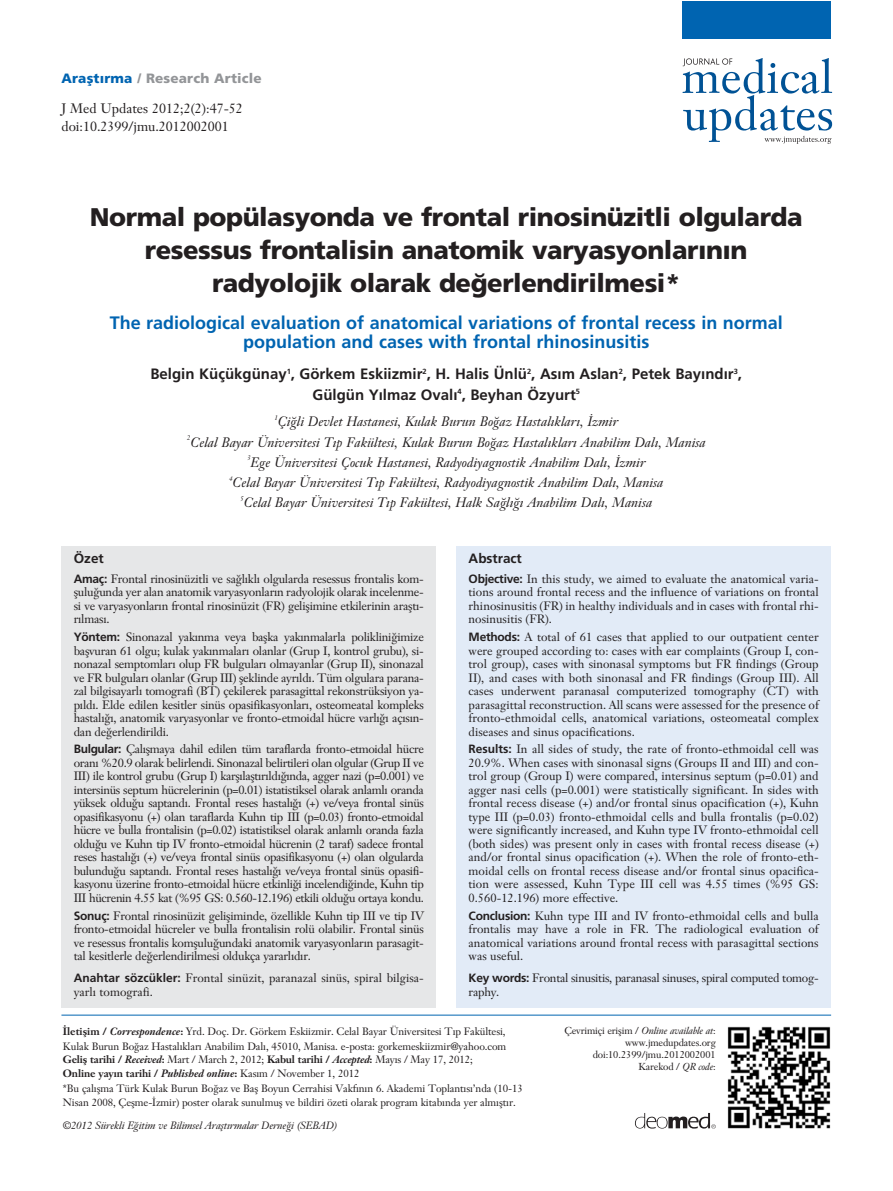
<style>
.page{position:relative;width:893px;height:1191px;background:#fff}
.page>*{position:absolute;margin:0;border:0;box-sizing:border-box;transform-origin:0 0}
.t1{font:900 25.5px/33px "Frutiger";letter-spacing:-.02em;color:#231f20;text-align:center}
.t2{font:700 18px/19.5px "Frutiger";color:#0064b1;text-align:center}
.t3{font:700 15px/20.9px "Frutiger";color:#231f20;text-align:center}
.t4{font:italic 13.5px "Janson Text";color:#231f20}
.t5{font:13.5px/17.4px "Janson Text";color:#231f20}
.t6{font:900 13.5px "Frutiger";letter-spacing:.01em;color:#939598}
.t7{font:700 13.5px "Frutiger";color:#231f20}
.t8{font:12px/13.5px "Janson Text";letter-spacing:-.02em;color:#231f20;text-align:justify}
.t9{font:12px/13.5px "Janson Text";color:#231f20}
.t10{font:10.5px/13.5px "Janson Text";letter-spacing:-.01em;color:#231f20}
.t11{font:italic 10.5px "Janson Text";letter-spacing:-.01em;color:#231f20}
.t12{font:10.05px/12px "Janson Text";letter-spacing:-.015em;color:#231f20;text-align:right}
.t13{font:italic 6.75px "Janson Text";color:#231f20}
.s1{color:#0064b1}
.s2{font-family:"Frutiger";font-weight:700}
.s3{font-weight:700}
.s4{font-weight:700;font-style:italic}
.s5{font-style:italic}
</style>
<div class="page">
<div style="left:61px;top:546px;width:375px;height:461px;background:#e6e7e8"></div>
<div style="left:456px;top:546px;width:375px;height:461px;background:#e2ebf7"></div>
<svg style="left:683px;top:58px;width:149px;height:86px"></svg>
<div style="left:682px;top:1px;width:149px;height:37px;background:#0064b1"></div>
<svg style="left:635px;top:1113px;width:81px;height:15px"></svg>
<hr style="left:61px;top:1014px;width:770px;height:1px;background:#0064b1">
<img style="left:727px;top:1026px;width:104px;height:103px">
<p class="t6" style="left:61px;top:73px;width:202px"><span class="s1">Araflt›rma</span> / Research Article</p>
<p class="t5" style="left:61px;top:101px;width:183px">J Med Updates 2012;2(2):47-52 doi:10.2399/jmu.2012002001</p>
<h1 class="t1" style="left:90px;top:203px;width:714px">Normal popülasyonda ve frontal rinosinüzitli olgularda resessus frontalisin anatomik varyasyonlar›n›n radyolojik olarak de¤erlendirilmesi*</h1>
<h2 class="t2" style="left:110px;top:314px;width:675px">The radiological evaluation of anatomical variations of frontal recess in normal population and cases with frontal rhinosinusitis</h2>
<p class="t3" style="left:150px;top:364px;width:593px">Belgin Küçükgünay<sup>1</sup>, Görkem Eskiizmir<sup>2</sup>, H. Halis Ünlü<sup>2</sup>, As›m Aslan<sup>2</sup>, Petek Bay›nd›r<sup>3</sup>,<br>Gülgün Y›lmaz Oval›<sup>4</sup>, Beyhan Özyurt<sup>5</sup></p>
<p class="t13" style="left:274px;top:415px;width:5px">1</p>
<p class="t4" style="left:278px;top:416px;width:342px">Çi¤li Devlet Hastanesi, Kulak Burun Bo¤az Hastal›klar›, ‹zmir</p>
<p class="t13" style="left:187px;top:435px;width:5px">2</p>
<p class="t4" style="left:190px;top:437px;width:517px">Celal Bayar Üniversitesi T›p Fakültesi, Kulak Burun Bo¤az Hastal›klar› Anabilim Dal›, Manisa</p>
<p class="t13" style="left:247px;top:455px;width:5px">3</p>
<p class="t4" style="left:251px;top:457px;width:396px">Ege Üniversitesi Çocuk Hastanesi, Radyodiyagnostik Anabilim Dal›, ‹zmir</p>
<p class="t13" style="left:229px;top:476px;width:5px">4</p>
<p class="t4" style="left:233px;top:477px;width:432px">Celal Bayar Üniversitesi T›p Fakültesi, Radyodiyagnostik Anabilim Dal›, Manisa</p>
<p class="t13" style="left:240px;top:496px;width:5px">5</p>
<p class="t4" style="left:244px;top:497px;width:410px">Celal Bayar Üniversitesi T›p Fakültesi, Halk Sa¤l›¤› Anabilim Dal›, Manisa</p>
<p class="t7" style="left:74px;top:553px;width:32px">Özet</p>
<p class="t8" style="left:74px;top:573px;width:352px"><span class="s2">Amaç:</span> Frontal rinosinüzitli ve sa¤l›kl› olgularda resessus frontalis kom&shy;flulu¤unda yer alan anatomik varyasyonlar›n radyolojik olarak incelenme&shy;si ve varyasyonlar›n frontal rinosinüzit (FR) geliflimine etkilerinin araflt›- r›lmas›.</p>
<p class="t8" style="left:74px;top:631px;width:352px"><span class="s2">Yöntem:</span> Sinonazal yak›nma veya baflka yak›nmalarla poliklini¤imize baflvuran 61 olgu; kulak yak›nmalar› olanlar (Grup I, kontrol grubu), si&shy;nonazal semptomlar› olup FR bulgular› olmayanlar (Grup II), sinonazal ve FR bulgular› olanlar (Grup III) fleklinde ayr›ld›. Tüm olgulara parana&shy;zal bilgisayarl› tomografi (BT) çekilerek parasagittal rekonstrüksiyon ya&shy;p›ld›. Elde edilen kesitler sinüs opasifikasyonlar›, osteomeatal kompleks hastal›¤›, anatomik varyasyonlar ve fronto-etmoidal hücre varl›¤› aç›s›n&shy;dan de¤erlendirildi.</p>
<p class="t8" style="left:74px;top:743px;width:352px"><span class="s2">Bulgular:</span> Çal›flmaya dahil edilen tüm taraflarda fronto-etmoidal hücre oran› %20.9 olarak belirlendi. Sinonazal belirtileri olan olgular (Grup II ve III) ile kontrol grubu (Grup I) karfl›laflt›r›ld›¤›nda, agger nazi (p=0.001) ve intersinüs septum hücrelerinin (p=0.01) istatistiksel olarak anlaml› oranda yüksek oldu¤u saptand›. Frontal reses hastal›¤› (+) ve/veya frontal sinüs opasifikasyonu (+) olan taraflarda Kuhn tip III (p=0.03) fronto-etmoidal hücre ve bulla frontalisin (p=0.02) istatistiksel olarak anlaml› oranda fazla oldu¤u ve Kuhn tip IV fronto-etmoidal hücrenin (2 taraf) sadece frontal reses hastal›¤› (+) ve/veya frontal sinüs opasifikasyonu (+) olan olgularda bulundu¤u saptand›. Frontal reses hastal›¤› ve/veya frontal sinüs opasifi&shy;kasyonu üzerine fronto-etmoidal hücre etkinli¤i incelendi¤inde, Kuhn tip III hücrenin 4.55 kat (%95 GS: 0.560-12.196) etkili oldu¤u ortaya kondu.</p>
<p class="t8" style="left:74px;top:910px;width:352px"><span class="s2">Sonuç:</span> Frontal rinosinüzit gelifliminde, özellikle Kuhn tip III ve tip IV fronto-etmoidal hücreler ve bulla frontalisin rolü olabilir. Frontal sinüs ve resessus frontalis komflulu¤undaki anatomik varyasyonlar›n parasagit&shy;tal kesitlerle de¤erlendirilmesi oldukça yararl›d›r.</p>
<p class="t9" style="left:74px;top:972px;width:352px"><span class="s2">Anahtar sözcükler:</span> Frontal sinüzit, paranazal sinüs, spiral bilgisa&shy;yarl› tomografi.</p>
<p class="t7" style="left:469px;top:553px;width:55px">Abstract</p>
<p class="t8" style="left:469px;top:573px;width:352px"><span class="s2">Objective:</span> In this study, we aimed to evaluate the anatomical varia&shy;tions around frontal recess and the influence of variations on frontal rhinosinusitis (FR) in healthy individuals and in cases with frontal rhi&shy;nosinusitis (FR).</p>
<p class="t8" style="left:469px;top:631px;width:352px"><span class="s2">Methods:</span> A total of 61 cases that applied to our outpatient center were grouped according to: cases with ear complaints (Group I, con&shy;trol group), cases with sinonasal symptoms but FR findings (Group II), and cases with both sinonasal and FR findings (Group III). All cases underwent paranasal computerized tomography (CT) with parasagittal reconstruction. All scans were assessed for the presence of fronto-ethmoidal cells, anatomical variations, osteomeatal complex diseases and sinus opacifications.</p>
<p class="t8" style="left:469px;top:743px;width:352px"><span class="s2">Results:</span> In all sides of study, the rate of fronto-ethmoidal cell was 20.9%. When cases with sinonasal signs (Groups II and III) and con&shy;trol group (Group I) were compared, intersinus septum (p=0.01) and agger nasi cells (p=0.001) were statistically significant. In sides with frontal recess disease (+) and/or frontal sinus opacification (+), Kuhn type III (p=0.03) fronto-ethmoidal cells and bulla frontalis (p=0.02) were significantly increased, and Kuhn type IV fronto-ethmoidal cell (both sides) was present only in cases with frontal recess disease (+) and/or frontal sinus opacification (+). When the role of fronto-eth&shy;moidal cells on frontal recess disease and/or frontal sinus opacifica&shy;tion were assessed, Kuhn Type III cell was 4.55 times (%95 GS:<br>0.560-12.196) more effective.</p>
<p class="t8" style="left:469px;top:910px;width:352px"><span class="s2">Conclusion:</span> Kuhn type III and IV fronto-ethmoidal cells and bulla frontalis may have a role in FR. The radiological evaluation of anatomical variations around frontal recess with parasagittal sections was useful.</p>
<p class="t8" style="left:469px;top:972px;width:352px"><span class="s2">Key words:</span> Frontal sinusitis, paranasal sinuses, spiral computed tomog&shy;raphy.</p>
<p class="t10" style="left:63px;top:1024px;width:445px;line-height:15px"><span class="s3">‹letiflim /</span> <span class="s4">Correspondence</span><span class="s3">:</span> Yrd. Doç. Dr. Görkem Eskiizmir. Celal Bayar Üniversitesi T›p Fakültesi,<br>Kulak Burun Bo¤az Hastal›klar› Anabilim Dal›, 45010, Manisa. e-posta: gorkemeskiizmir@yahoo.com</p>
<p class="t10" style="left:63px;top:1054px;width:411px"><span class="s3">Gelifl tarihi /</span> <span class="s4">Received</span><span class="s3">:</span> Mart / March 2, 2012; <span class="s3">Kabul tarihi /</span> <span class="s4">Accepted</span><span class="s3">:</span> May›s / May 17, 2012;<br><span class="s3">Online yay›n tarihi /</span> <span class="s4">Published online</span><span class="s3">:</span> Kas›m / November 1, 2012</p>
<p class="t10" style="left:63px;top:1083px;width:461px">*Bu çal›flma Türk Kulak Burun Bo¤az ve Bafl Boyun Cerrahisi Vakf›n›n 6. Akademi Toplant›s›’nda (10-13<br>Nisan 2008, Çeflme-‹zmir) poster olarak sunulmufl ve bildiri özeti olarak program kitab›nda yer alm›flt›r.</p>
<p class="t11" style="left:63px;top:1121px;width:276px">©2012 Sürekli E¤itim ve Bilimsel Araflt›rmalar Derne¤i (SEBAD)</p>
<p class="t12" style="left:564px;top:1025px;width:153px">Çevrimiçi eriflim / <span class="s5">Online available at</span>: www.jmedupdates.org doi:10.2399/jmu.2012002001<br>Karekod / <span class="s5">QR code</span>:</p>
</div>
